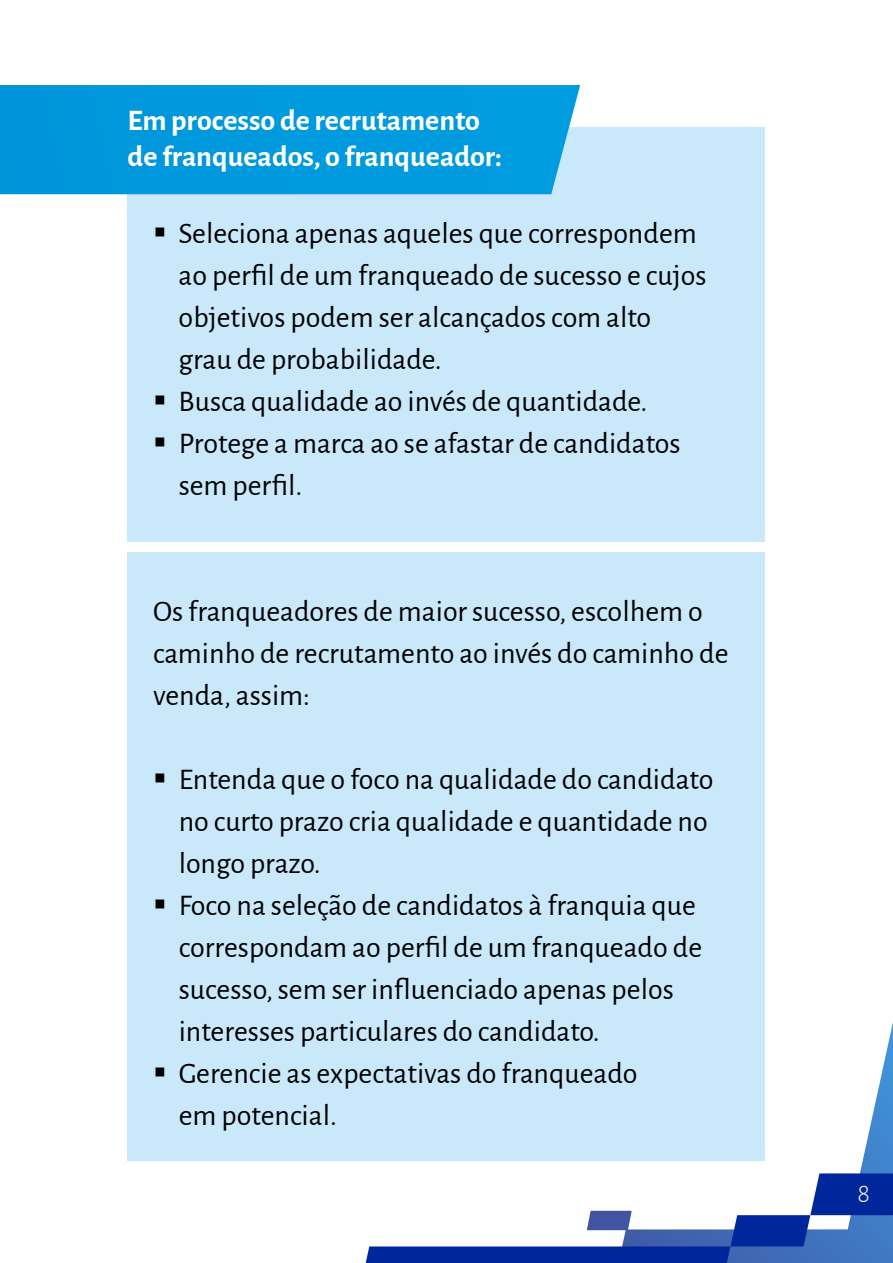
<style>
.page{position:relative;width:893px;height:1263px;background:#fff}
.page>*{position:absolute;margin:0;border:0;box-sizing:border-box;transform-origin:0 0}
.t1{font:30px/42px "Alegreya Sans";color:#000}
.t2{font:700 30px/36px "Alegreya Sans";color:#fff}
.t3{font:300 27px "Alegreya Sans";color:#fff}
</style>
<div class="page">
<div style="left:128px;top:553px;width:637px;height:608px;background:#c9e8fa"></div>
<div style="left:128px;top:128px;width:637px;height:414px;background:#c9e8fa"></div>
<div style="left:0;top:85px;width:580px;height:109px;background:#009ade"></div>
<svg style="left:860px;top:1022px;width:33px;height:151px"></svg>
<svg style="left:366px;top:1173px;width:527px;height:90px"></svg>
<p class="t2" style="left:128px;top:100px;width:376px">Em processo de recrutamento de franqueados, o franqueador:</p>
<p class="t1" style="left:179px;top:211px;width:529px;text-indent:-26px">▪ Seleciona apenas aqueles que correspondem ao perfil de um franqueado de sucesso e cujos objetivos podem ser alcançados com alto grau de probabilidade.</p>
<p class="t1" style="left:153px;top:379px;width:496px">▪ Busca qualidade ao invés de quantidade.</p>
<p class="t1" style="left:179px;top:421px;width:503px;text-indent:-26px">▪ Protege a marca ao se afastar de candidatos sem perfil.</p>
<p class="t1" style="left:153px;top:589px;width:577px">Os franqueadores de maior sucesso, escolhem o caminho de recrutamento ao invés do caminho de venda, assim:</p>
<p class="t1" style="left:179px;top:757px;width:536px;text-indent:-26px">▪ Entenda que o foco na qualidade do candidato no curto prazo cria qualidade e quantidade no longo prazo.</p>
<p class="t1" style="left:179px;top:883px;width:525px;text-indent:-26px">▪ Foco na seleção de candidatos à franquia que correspondam ao perfil de um franqueado de sucesso, sem ser influenciado apenas pelos interesses particulares do candidato.</p>
<p class="t1" style="left:179px;top:1051px;width:460px;text-indent:-26px">▪ Gerencie as expectativas do franqueado em potencial.</p>
<p class="t3" style="left:857px;top:1175px;width:14px">8</p>
</div>
